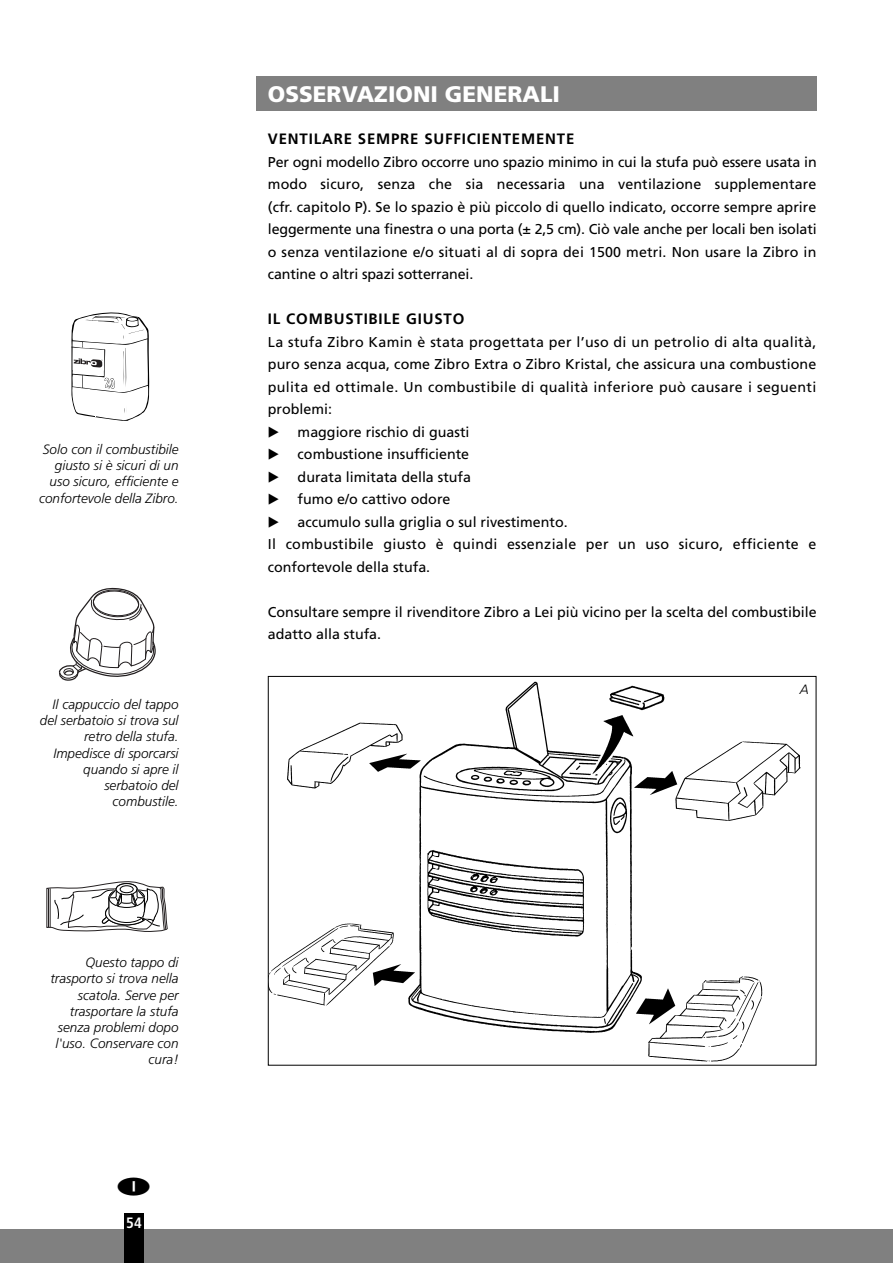
<style>
.page{position:relative;width:893px;height:1263px;background:#fff}
.page>*{position:absolute;margin:0;border:0;box-sizing:border-box;transform-origin:0 0}
.t1{font:900 22.5px "Frutiger";color:#fff}
.t2{font:700 15px "Frutiger";letter-spacing:.055em;color:#000}
.t3{font:700 condensed 15px "Frutiger";color:#fff}
.t4{font:14.25px/22.5px "Frutiger";color:#000;text-align:justify}
.t5{font:14.25px "Frutiger";letter-spacing:.02em;color:#000}
.t6{font:italic 300 13.5px/16.2px "Frutiger";color:#000;text-align:right}
</style>
<div class="page">
<div style="left:256px;top:77px;width:560px;height:34px;background:#808080"></div>
<div style="left:0;top:1229px;width:893px;height:34px;background:#808080"></div>
<div style="left:124px;top:1213px;width:20px;height:50px;background:#000"></div>
<img style="left:270px;top:681px;width:531px;height:381px">
<svg style="left:71px;top:312px;width:78px;height:109px"></svg>
<svg style="left:46px;top:881px;width:122px;height:51px"></svg>
<svg style="left:58px;top:588px;width:97px;height:93px"></svg>
<p class="t6" style="left:39px;top:442px;width:141px">Solo con il combustibile giusto si è sicuri di un uso sicuro, efficiente e confortevole della Zibro.</p>
<p class="t6" style="left:40px;top:697px;width:140px">Il cappuccio del tappo del serbatoio si trova sul retro della stufa.<br>Impedisce di sporcarsi quando si apre il serbatoio del combustile.</p>
<p class="t6" style="left:50px;top:955px;width:130px">Questo tappo di trasporto si trova nella scatola. Serve per trasportare la stufa senza problemi dopo l'uso. Conservare con cura!</p>
<p class="t3" style="left:126px;top:1217px;width:17px">54</p>
<h1 class="t1" style="left:268px;top:85px;width:294px">OSSERVAZIONI GENERALI</h1>
<p class="t2" style="left:268px;top:133px;width:308px">VENTILARE SEMPRE SUFFICIENTEMENTE</p>
<p class="t4" style="left:268px;top:151px;width:550px">Per ogni modello Zibro occorre uno spazio minimo in cui la stufa può essere usata in modo sicuro, senza che sia necessaria una ventilazione supplementare (cfr. capitolo P). Se lo spazio è più piccolo di quello indicato, occorre sempre aprire leggermente una finestra o una porta (± 2,5 cm). Ciò vale anche per locali ben isolati o senza ventilazione e/o situati al di sopra dei 1500 metri. Non usare la Zibro in cantine o altri spazi sotterranei.</p>
<p class="t2" style="left:268px;top:313px;width:198px">IL COMBUSTIBILE GIUSTO</p>
<p class="t5" style="left:268px;top:336px;width:550px">La stufa Zibro Kamin è stata progettata per l’uso di un petrolio di alta qualità,</p>
<p class="t4" style="left:268px;top:354px;width:550px">puro senza acqua, come Zibro Extra o Zibro Kristal, che assicura una combustione</p>
<p class="t5" style="left:268px;top:381px;width:550px">pulita ed ottimale. Un combustibile di qualità inferiore può causare i seguenti</p>
<p class="t4" style="left:268px;top:399px;width:66px">problemi:</p>
<p class="t4" style="left:298px;top:421px;width:173px">maggiore rischio di guasti</p>
<p class="t4" style="left:298px;top:444px;width:173px">combustione insufficiente</p>
<p class="t4" style="left:298px;top:466px;width:175px">durata limitata della stufa</p>
<p class="t4" style="left:298px;top:489px;width:154px">fumo e/o cattivo odore</p>
<p class="t4" style="left:298px;top:511px;width:272px">accumulo sulla griglia o sul rivestimento.</p>
<p class="t5" style="left:268px;top:538px;width:550px">Il combustibile giusto è quindi essenziale per un uso sicuro, efficiente e</p>
<p class="t4" style="left:268px;top:556px;width:164px">confortevole della stufa.</p>
<p class="t4" style="left:268px;top:601px;width:550px">Consultare sempre il rivenditore Zibro a Lei più vicino per la scelta del combustibile adatto alla stufa.</p>
<p class="t6" style="left:800px;top:682px;width:11px">A</p>
</div>
